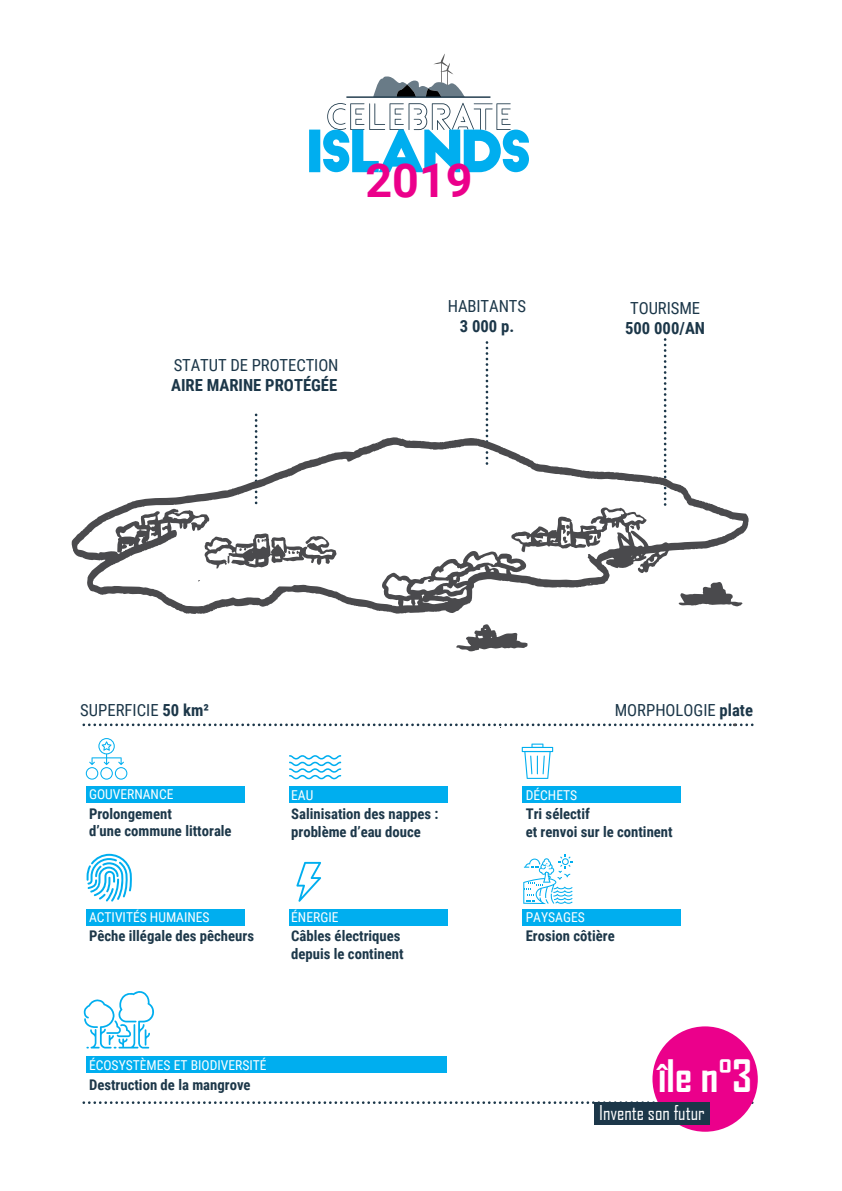
<style>
.page{position:relative;width:842px;height:1191px;background:#fff}
.page>*{position:absolute;margin:0;border:0;box-sizing:border-box;transform-origin:0 0}
.t1{font:700 46.7px "Roboto";color:#eb008b}
.t2{font:700 42.8px "Agency FB";color:#fff}
.t3{font:19.6px "Agency FB";color:#fff}
.t4{font:16.6px/20px "Roboto Condensed";letter-spacing:-.005em;color:#1c3749}
.t5{font:700 16.6px/20px "Roboto Condensed";color:#1c3749;text-align:center}
.t6{font:700 14.7px/17.7px "Roboto Condensed";color:#1c3749}
.t7{font:13.6px "Roboto Condensed";color:#fff}
.s1{font-weight:700}
.s2{font-weight:400}
</style>
<div class="page">
<svg style="left:309px;top:103px;width:220px;height:69px"></svg>
<svg style="left:373px;top:54px;width:91px;height:42px"></svg>
<hr style="left:346px;top:96px;width:144px;height:2px;background:#1c3749">
<svg style="left:84px;top:1101px;width:571px;height:3px"></svg>
<svg style="left:84px;top:723px;width:668px;height:5px"></svg>
<div style="left:87px;top:785px;width:158px;height:17px;background:#00aeef"></div>
<div style="left:523px;top:785px;width:158px;height:17px;background:#00aeef"></div>
<div style="left:289px;top:785px;width:158px;height:17px;background:#00aeef"></div>
<div style="left:87px;top:908px;width:158px;height:17px;background:#00aeef"></div>
<div style="left:523px;top:908px;width:158px;height:17px;background:#00aeef"></div>
<div style="left:289px;top:908px;width:158px;height:17px;background:#00aeef"></div>
<div style="left:87px;top:1056px;width:360px;height:17px;background:#00aeef"></div>
<svg style="left:522px;top:743px;width:31px;height:36px"></svg>
<svg style="left:83px;top:991px;width:71px;height:57px"></svg>
<svg style="left:289px;top:755px;width:52px;height:25px"></svg>
<svg style="left:523px;top:854px;width:50px;height:50px"></svg>
<svg style="left:86px;top:738px;width:41px;height:41px"></svg>
<svg style="left:296px;top:862px;width:25px;height:39px"></svg>
<svg style="left:87px;top:854px;width:45px;height:47px"></svg>
<div style="left:652px;top:1026px;width:106px;height:105px;background:#eb008b;border-radius:50%"></div>
<div style="left:594px;top:1102px;width:116px;height:22px;background:#1c3749"></div>
<svg style="left:255px;top:413px;width:2px;height:24px"></svg>
<svg style="left:664px;top:338px;width:2px;height:97px"></svg>
<svg style="left:486px;top:341px;width:2px;height:96px"></svg>
<svg style="left:456px;top:624px;width:71px;height:28px"></svg>
<svg style="left:72px;top:437px;width:677px;height:177px"></svg>
<p class="t1" style="left:365px;top:148px;width:109px">2019</p>
<p class="t4" style="left:171px;top:354px;width:169px">STATUT DE PROTECTION<br><span class="s1">AIRE MARINE PROTÉGÉE</span></p>
<p class="t4" style="left:448px;top:296px;width:80px;text-align:center">HABITANTS<br><span class="s1">3 000 p.</span></p>
<p class="t5" style="left:625px;top:297px;width:81px"><span class="s2">TOURISME<br></span>500 000/AN</p>
<p class="t4" style="left:80px;top:700px;width:130px">SUPERFICIE <span class="s1">50 km²</span></p>
<p class="t4" style="left:615px;top:700px;width:140px">MORPHOLOGIE <span class="s1">plate</span></p>
<p class="t7" style="left:89px;top:784px;width:86px">GOUVERNANCE</p>
<p class="t6" style="left:89px;top:804px;width:144px">Prolongement<br>d’une commune littorale</p>
<p class="t7" style="left:89px;top:907px;width:122px">ACTIVITÉS HUMAINES</p>
<p class="t6" style="left:89px;top:926px;width:167px">Pêche illégale des pêcheurs</p>
<p class="t7" style="left:291px;top:785px;width:24px">EAU</p>
<p class="t6" style="left:291px;top:804px;width:149px">Salinisation des nappes : problème d’eau douce</p>
<p class="t7" style="left:291px;top:907px;width:49px">ÉNERGIE</p>
<p class="t6" style="left:291px;top:926px;width:114px">Câbles électriques depuis le continent</p>
<p class="t7" style="left:89px;top:1055px;width:179px">ÉCOSYSTÈMES ET BIODIVERSITÉ</p>
<p class="t6" style="left:89px;top:1075px;width:163px">Destruction de la mangrove</p>
<p class="t7" style="left:526px;top:785px;width:53px">DÉCHETS</p>
<p class="t6" style="left:526px;top:804px;width:148px">Tri sélectif<br>et renvoi sur le continent</p>
<p class="t7" style="left:526px;top:907px;width:61px">PAYSAGES</p>
<p class="t6" style="left:526px;top:926px;width:91px">Erosion côtière</p>
<p class="t2" style="left:658px;top:1049px;width:95px">île n°3</p>
<p class="t3" style="left:599px;top:1100px;width:107px">Invente son futur</p>
</div>
